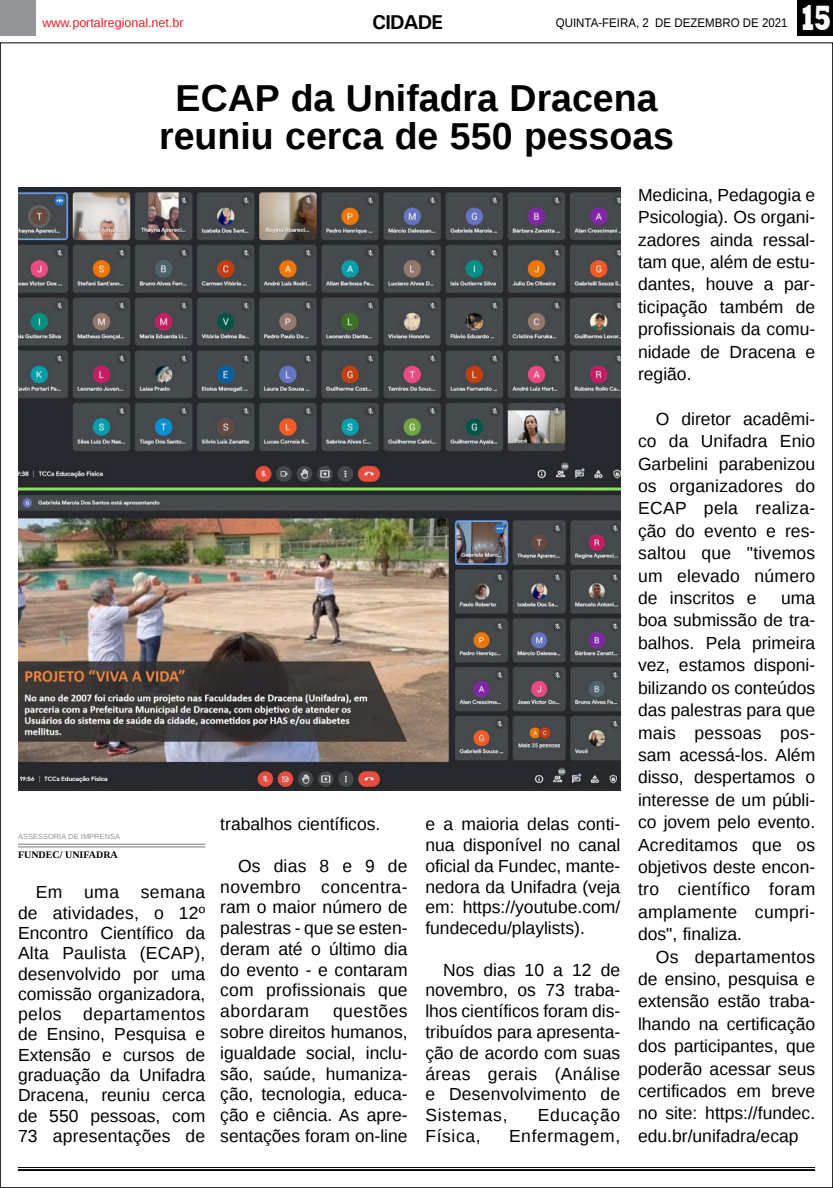
<style>
.page{position:relative;width:833px;height:1188px;background:#fff}
.page>*{position:absolute;margin:0;border:0;box-sizing:border-box;transform-origin:0 0}
.TÍTULO{font:700 37.5px "Liberation Sans";color:#000}
.t1{font:800 36.12px "Rockwell";color:#fff;scale:.7 1}
.TITULO_PG{font:700 20px "Univers";letter-spacing:-.04em;color:#000}
.MATÉRIA{font:17.5px/22.4px "Liberation Sans";color:#000;text-align:justify}
.MATÉRIA-2{font:17.5px "Liberation Sans";letter-spacing:.035em;color:#000}
.MATÉRIA-3{font:17.5px "Liberation Sans";letter-spacing:.04em;color:#000}
.DATA_PG{font:12.5px "Liberation Sans";color:#000;scale:.92 1}
.DATA_PG-2{font:12.5px "Liberation Sans";color:#ed1d24}
.CRÉDITO_NOME{font:700 10px "Liberation Serif";color:#000}
.CRÉDITO_MATÉRIA{font:7.5px "Liberation Sans";color:#939598}
</style>
<div class="page">
<div style="left:0;top:0;width:36px;height:35px;background:#939598"></div>
<div style="left:797px;top:0;width:36px;height:35px;background:#000"></div>
<hr style="left:18px;top:1166px;width:797px;height:1px;background:#000">
<hr style="left:18px;top:1168px;width:797px;height:2px;background:#000">
<img style="left:18px;top:188px;width:602px;height:602px">
<hr style="left:18px;top:846px;width:187px;height:1px;background:#939598">
<hr style="left:18px;top:843px;width:187px;height:1px;background:#939598">
<p class="DATA_PG-2" style="left:43px;top:15px;width:143px">www.portalregional.net.br</p>
<p class="TITULO_PG" style="left:372px;top:10px;width:72px">CIDADE</p>
<p class="DATA_PG" style="left:556px;top:15px;width:253px">QUINTA-FEIRA, 2 DE DEZEMBRO DE 2021</p>
<p class="t1" style="left:799px;top:-3px;width:48px">15</p>
<p class="TÍTULO" style="left:176px;top:73px;width:483px">ECAP da Unifadra Dracena</p>
<p class="TÍTULO" style="left:159px;top:110px;width:516px">reuniu cerca de 550 pessoas</p>
<p class="CRÉDITO_MATÉRIA" style="left:18px;top:832px;width:104px">ASSESSORIA DE IMPRENSA</p>
<p class="CRÉDITO_NOME" style="left:18px;top:847px;width:101px">FUNDEC/ UNIFADRA</p>
<p class="MATÉRIA" style="left:18px;top:882px;width:189px;line-height:20.2px;text-indent:18px">Em uma semana de atividades, o 12º Encontro Científico da Alta Paulista (ECAP), desenvolvido por uma comissão organizadora, pelos departamentos de Ensino, Pesquisa e Extensão e cursos de graduação da Unifadra Dracena, reuniu cerca de 550 pessoas, com 73 apresentações de</p>
<p class="MATÉRIA" style="left:220px;top:813px;width:162px">trabalhos científicos.</p>
<p class="MATÉRIA" style="left:220px;top:855px;width:189px;line-height:20.8px;text-indent:18px">Os dias 8 e 9 de novembro concentra&shy;ram o maior número de palestras - que se esten&shy;deram até o último dia do evento - e contaram com profissionais que abordaram</p>
<p class="MATÉRIA" style="left:220px;top:1001px;width:189px;line-height:20.8px;text-indent:113px">questões sobre direitos humanos, igualdade social, inclu&shy;são, saúde, humaniza&shy;ção, tecnologia, educa&shy;ção e ciência. As apre&shy;sentações foram on-line</p>
<p class="MATÉRIA" style="left:425px;top:814px;width:196px;line-height:20.8px">e a maioria delas conti&shy;nua disponível no canal oficial da Fundec, mante&shy;nedora da Unifadra (veja em: https://youtube.com/ fundecedu/playlists).</p>
<p class="MATÉRIA" style="left:425px;top:959px;width:196px;line-height:20.8px;text-indent:18px">Nos dias 10 a 12 de novembro, os 73 traba&shy;lhos científicos foram dis&shy;tribuídos para apresenta&shy;ção de acordo com suas áreas gerais (Análise e Desenvolvimento de Sistemas,</p>
<p class="MATÉRIA-3" style="left:537px;top:1104px;width:84px">Educação</p>
<p class="MATÉRIA" style="left:425px;top:1124px;width:57px">Física,</p>
<p class="MATÉRIA-2" style="left:509px;top:1125px;width:113px">Enfermagem,</p>
<p class="MATÉRIA" style="left:638px;top:184px;width:179px">Medicina, Pedagogia e Psicologia). Os organi&shy;zadores ainda ressal&shy;tam que, além de estu&shy;dantes, houve a par&shy;ticipação também de profissionais da comu&shy;nidade de Dracena e região.</p>
<p class="MATÉRIA" style="left:638px;top:408px;width:179px;text-indent:18px">O diretor acadêmi&shy;co da Unifadra Enio Garbelini parabenizou os organizadores do ECAP pela realiza&shy;ção do evento e res&shy;saltou que "tivemos um elevado número de inscritos e</p>
<p class="MATÉRIA" style="left:638px;top:587px;width:179px;text-indent:143px">uma boa submissão de tra&shy;balhos. Pela primeira vez, estamos disponi&shy;bilizando os conteúdos das palestras para que mais pessoas pos&shy;sam acessá-los. Além disso, despertamos o interesse de um públi&shy;co jovem pelo evento.<br>Acreditamos que os objetivos deste encon&shy;tro científico foram amplamente cumpri&shy;dos", finaliza.</p>
<p class="MATÉRIA" style="left:638px;top:945px;width:179px;text-indent:18px">Os departamentos de ensino, pesquisa e extensão estão traba&shy;lhando na certificação dos participantes, que poderão acessar seus certificados em breve no site: https://fundec. edu.br/unifadra/ecap</p>
</div>
